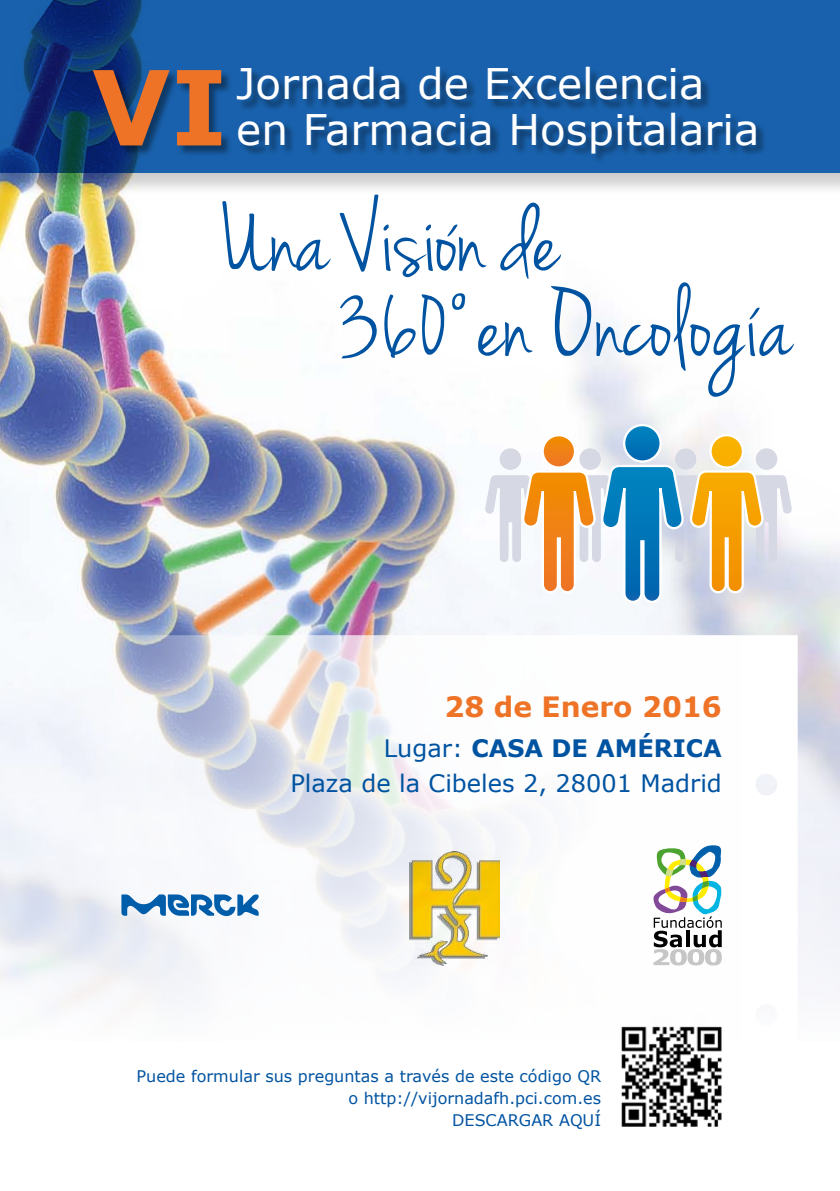
<style>
.page{position:relative;width:840px;height:1191px;background:#fff}
.page>*{position:absolute;margin:0;border:0;box-sizing:border-box;transform-origin:0 0}
.t1{font:700 103.6px "Verdana";color:#ee7326}
.t2{font:42.2px "Verdana";color:#fff}
.t3{font:700 28px "Verdana";color:#ee7326}
.t4{font:24px/34.4px "Verdana";color:#0053a1;text-align:right}
.t5{font:16px/22px "Verdana";color:#0053a1;text-align:right}
.s1{font-weight:700}
</style>
<div class="page">
<img style="left:0;top:196px;width:839px;height:813px">
<div style="left:0;top:0;width:839px;height:196px;background:#000;opacity:.2"></div>
<img style="left:0;top:0;width:839px;height:173px">
<svg style="left:623px;top:425px;width:37px;height:36px"></svg>
<div style="left:622px;top:424px;width:39px;height:39px;border:2px solid #fff;border-radius:50%"></div>
<svg style="left:481px;top:433px;width:313px;height:171px"></svg>
<svg style="left:74px;top:635px;width:723px;height:374px"></svg>
<svg style="left:121px;top:894px;width:137px;height:22px"></svg>
<svg style="left:653px;top:845px;width:68px;height:120px"></svg>
<img style="left:409px;top:852px;width:90px;height:113px">
<div style="left:93px;top:68px;width:673px;height:95px;background:#000;opacity:.41"></div>
<svg style="left:222px;top:194px;width:338px;height:85px"></svg>
<svg style="left:340px;top:282px;width:453px;height:115px"></svg>
<img style="left:621px;top:1026px;width:101px;height:101px">
<h1 class="t1" style="left:91px;top:42px;width:137px">VI</h1>
<h2 class="t2" style="left:236px;top:57px;width:469px">Jornada de Excelencia</h2>
<h2 class="t2" style="left:236px;top:103px;width:524px">en Farmacia Hospitalaria</h2>
<h3 class="t3" style="left:444px;top:689px;width:279px">28 de Enero 2016</h3>
<h3 class="t4" style="left:290px;top:730px;width:433px">Lugar: <span class="s1">CASA DE AMÉRICA<br></span>Plaza de la Cibeles 2, 28001 Madrid</h3>
<p class="t5" style="left:136px;top:1064px;width:466px">Puede formular sus preguntas a través de este código QR o http://vijornadafh.pci.com.es<br>DESCARGAR AQUÍ</p>
</div>
